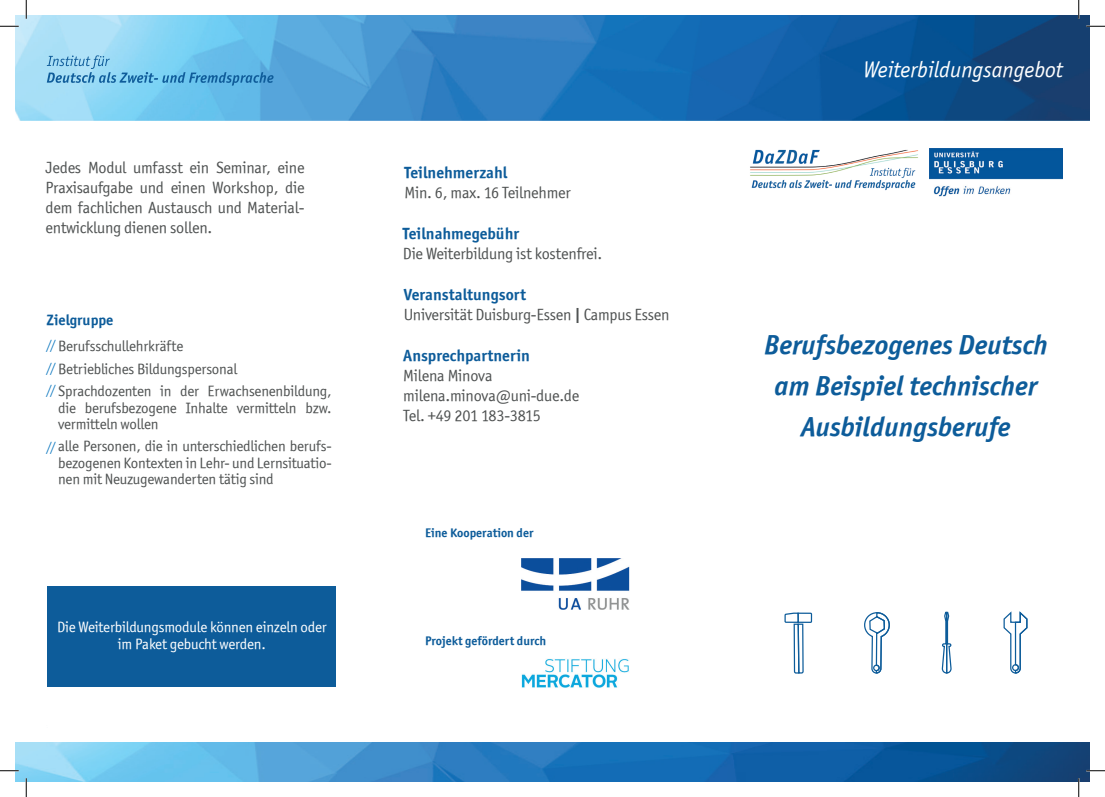
<style>
.page{position:relative;width:1105px;height:797px;background:#fff}
.page>*{position:absolute;margin:0;border:0;box-sizing:border-box;transform-origin:0 0}
.t1{font:italic 27.5px/41.2px "Officina Sans ITCTT Bold";color:#0d5c9a;text-align:center}
.t2{font:italic 22.5px "Officina Sans ITCTT Book";color:#fff}
.t3{font:16.25px/20px "Officina Sans ITCTT Book";letter-spacing:-.015em;color:#4f5252;text-align:justify}
.t4{font:16.25px "Officina Sans ITCTT Bold";color:#0d5c9a}
.t5{font:15px/16.2px "Officina Sans ITCTT Book";letter-spacing:-.015em;color:#4f5252}
.t6{font:15px/16.2px "Officina Sans ITCTT Book";letter-spacing:-.015em;color:#fff;text-align:center}
.t7{font:15px "Officina Sans ITCTT Bold";color:#0d5c9a}
.t8{font:12.5px "Officina Sans ITCTT Bold";color:#0d5c9a}
.t9{font:12.5px "Officina Sans ITCTT Book";color:#0e78bf}
.s1{font-family:"Officina Sans ITCTT Bold";font-size:17.5px}
</style>
<div class="page">
<div style="left:48px;top:586px;width:288px;height:100px;background:#0d5c9a"></div>
<img style="left:16px;top:16px;width:1073px;height:105px">
<svg style="left:47px;top:55px;width:227px;height:31px;background:#6ebbe3"></svg>
<img style="left:929px;top:148px;width:134px;height:48px">
<img style="left:750px;top:149px;width:169px;height:41px">
<div style="left:42px;top:723px;width:9px;height:14px;border:1px solid #fff;border-radius:4px"></div>
<svg style="left:43px;top:723px;width:8px;height:5px"></svg>
<img style="left:522px;top:558px;width:107px;height:51px">
<img style="left:522px;top:659px;width:107px;height:29px">
<img style="left:16px;top:742px;width:1073px;height:39px">
<svg style="left:1003px;top:611px;width:25px;height:63px"></svg>
<svg style="left:784px;top:612px;width:29px;height:62px"></svg>
<svg style="left:941px;top:611px;width:11px;height:63px"></svg>
<svg style="left:863px;top:612px;width:29px;height:169px"></svg>
<svg style="left:0;top:25px;width:19px;height:2px"></svg>
<svg style="left:1086px;top:25px;width:19px;height:2px"></svg>
<svg style="left:0;top:770px;width:19px;height:1px"></svg>
<svg style="left:1086px;top:770px;width:19px;height:1px"></svg>
<svg style="left:25px;top:0;width:2px;height:19px"></svg>
<svg style="left:25px;top:778px;width:2px;height:19px"></svg>
<svg style="left:1078px;top:0;width:1px;height:19px"></svg>
<svg style="left:1078px;top:778px;width:1px;height:19px"></svg>
<p class="t3" style="left:46px;top:157px;width:260px">Jedes Modul umfasst ein Seminar, eine Praxisaufgabe und einen Workshop, die dem fachlichen Austausch und Material&shy;entwicklung dienen sollen.</p>
<p class="t7" style="left:47px;top:310px;width:68px">Zielgruppe</p>
<p class="t9" style="left:46px;top:338px;width:11px">//</p>
<p class="t9" style="left:46px;top:383px;width:11px">//</p>
<p class="t5" style="left:58px;top:335px;width:275px;line-height:22.5px">Berufsschullehrkräfte<br>Betriebliches Bildungspersonal<br>Sprachdozenten in der Erwachsenenbildung,</p>
<p class="t5" style="left:58px;top:399px;width:275px">die berufsbezogene Inhalte vermitteln bzw. vermitteln wollen</p>
<p class="t5" style="left:58px;top:438px;width:275px;text-align:justify">alle Personen, die in unterschiedlichen berufs&shy;bezogenen Kontexten in Lehr- und Lernsituatio&shy;nen mit Neuzugewanderten tätig sind</p>
<p class="t9" style="left:46px;top:360px;width:11px">//</p>
<p class="t9" style="left:46px;top:439px;width:11px">//</p>
<p class="t6" style="left:57px;top:619px;width:271px">Die Weiterbildungsmodule können einzeln oder im Paket gebucht werden.</p>
<p class="t4" style="left:405px;top:162px;width:104px">Teilnehmerzahl</p>
<p class="t3" style="left:405px;top:182px;width:168px">Min. 6, max. 16 Teilnehmer</p>
<p class="t4" style="left:403px;top:223px;width:118px">Teilnahmegebühr</p>
<p class="t3" style="left:403px;top:243px;width:201px">Die Weiterbildung ist kostenfrei.</p>
<p class="t4" style="left:404px;top:285px;width:124px">Veranstaltungsort</p>
<p class="t3" style="left:404px;top:305px;width:267px">Universität Duisburg-Essen <span class="s1">|</span> Campus Essen</p>
<p class="t4" style="left:403px;top:345px;width:128px">Ansprechpartnerin</p>
<p class="t3" style="left:403px;top:365px;width:178px;text-align:left">Milena Minova milena.minova@uni-due.de<br>Tel. +49 201 183-3815</p>
<p class="t8" style="left:425px;top:525px;width:110px">Eine Kooperation der</p>
<p class="t8" style="left:425px;top:633px;width:123px">Projekt gefördert durch</p>
<h2 class="t2" style="left:863px;top:56px;width:201px">Weiterbildungsangebot</h2>
<h1 class="t1" style="left:764px;top:323px;width:285px">Berufsbezogenes Deutsch am Beispiel technischer<br>Ausbildungsberufe</h1>
</div>
